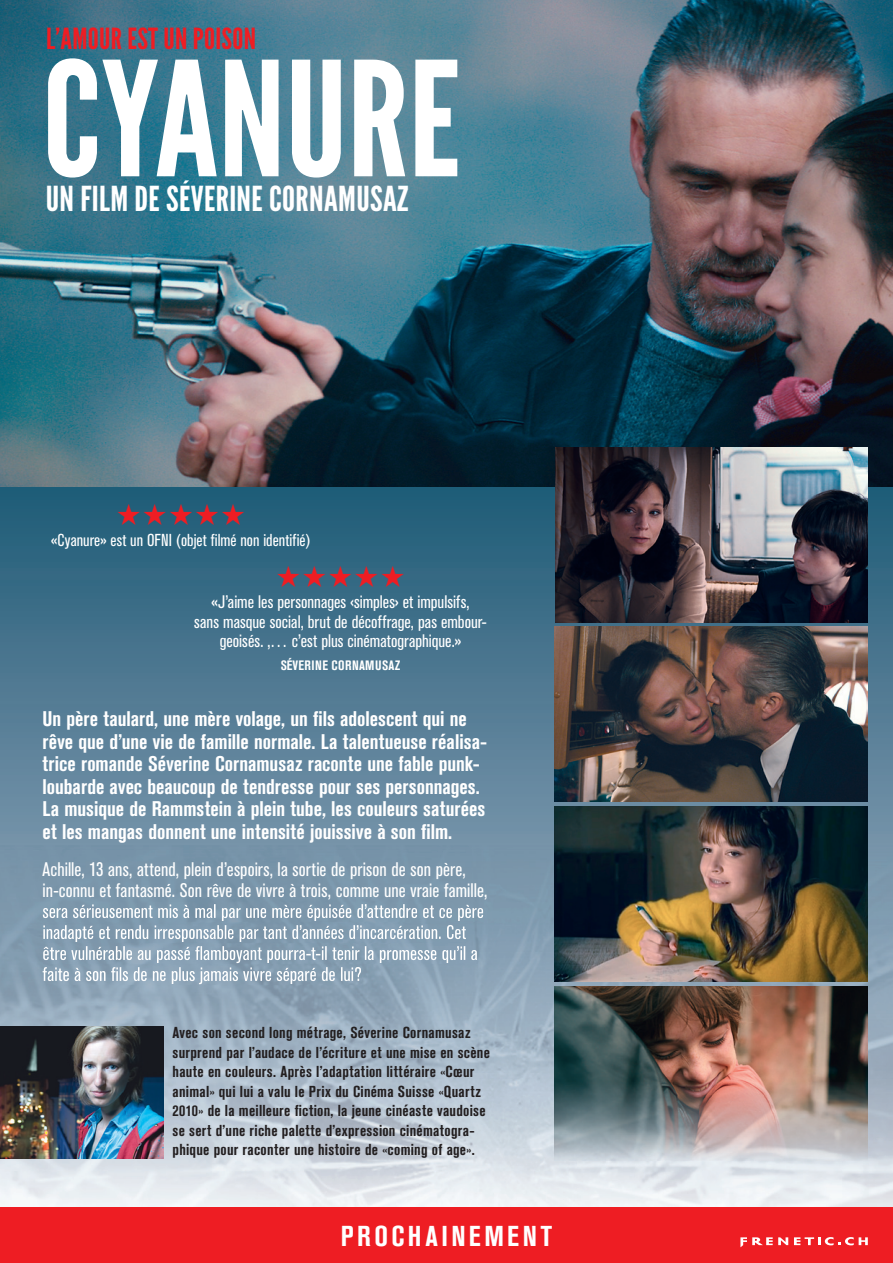
<style>
.page{position:relative;width:893px;height:1263px;background:#fff}
.page>*{position:absolute;margin:0;border:0;box-sizing:border-box;transform-origin:0 0}
.t1{font:158.7px "League Gothic";color:#fff;scale:1.07 1}
.t2{font:34.35px "League Gothic";letter-spacing:.01em;color:#fff;scale:1.07 1}
.t3{font:29.1px "League Gothic";letter-spacing:.01em;color:#ee1d23;scale:1.07 1}
.t4{font:700 condensed 28.5px "Akzidenz Grotesk BE";letter-spacing:.125em;color:#fff}
.t5{font:700 condensed 21px/22.5px "Akzidenz Grotesk BE";color:#fff}
.t6{font:condensed 19.5px/21px "Akzidenz Grotesk BE";letter-spacing:.005em;color:#fff}
.t7{font:condensed 18px/19.5px "Akzidenz Grotesk BE";color:#fff;text-align:center}
.t8{font:condensed 17.1px "Akzidenz Grotesk BE";color:#fff}
.t9{font:700 condensed 15.75px/19.5px "Akzidenz Grotesk BE";letter-spacing:.015em;color:#231f20}
.t10{font:700 condensed 13.5px "Akzidenz Grotesk BE";letter-spacing:.035em;color:#fff}
</style>
<div class="page">
<div style="left:0;top:487px;width:893px;height:358px;background:linear-gradient(to bottom,#1e5b77,#7692a8)"></div>
<img style="left:0;top:0;width:893px;height:487px">
<img style="left:555px;top:448px;width:313px;height:174px">
<div style="left:0;top:845px;width:893px;height:56px;background:#7994a9"></div>
<img style="left:0;top:901px;width:578px;height:307px">
<img style="left:578px;top:901px;width:315px;height:103px">
<img style="left:841px;top:1004px;width:52px;height:204px">
<img style="left:578px;top:1160px;width:263px;height:48px">
<img style="left:43px;top:904px;width:441px;height:17px">
<img style="left:43px;top:925px;width:423px;height:17px">
<img style="left:43px;top:946px;width:435px;height:17px">
<img style="left:43px;top:967px;width:318px;height:17px">
<img style="left:0;top:1027px;width:164px;height:132px">
<div style="left:0;top:1208px;width:893px;height:55px;background:#ee1d23"></div>
<svg style="left:794px;top:1237px;width:74px;height:8px"></svg>
<svg style="left:740px;top:1237px;width:48px;height:10px"></svg>
<img style="left:554px;top:986px;width:313px;height:174px">
<img style="left:554px;top:806px;width:313px;height:175px">
<img style="left:555px;top:626px;width:312px;height:175px">
<div style="left:277px;top:565px;width:127px;height:22px;background:#346983"></div>
<div style="left:118px;top:503px;width:126px;height:21px;background:#24607a"></div>
<h3 class="t3" style="left:46px;top:22px;width:198px">L’AMOUR EST UN POISON</h3>
<h1 class="t1" style="left:43px;top:29px;width:392px">CYANURE</h1>
<h2 class="t2" style="left:46px;top:179px;width:341px">UN FILM DE SÉVERINE CORNAMUSAZ</h2>
<p class="t8" style="left:51px;top:531px;width:261px">«Cyanure» est un OFNI (objet filmé non identifié)</p>
<p class="t7" style="left:194px;top:593px;width:294px">«J’aime les personnages ‹simples› et impulsifs,<br>sans masque social, brut de décoffrage, pas embour&shy;geoisés. ,… c’est plus cinématographique.»</p>
<p class="t10" style="left:281px;top:657px;width:121px">SÉVERINE CORNAMUSAZ</p>
<p class="t5" style="left:43px;top:708px;width:446px">Un père taulard, une mère volage, un fils adolescent qui ne rêve que d’une vie de famille normale. La talentueuse réalisa&shy;trice romande Séverine Cornamusaz raconte une fable punk&shy;loubarde avec beaucoup de tendresse pour ses personnages.<br>La musique de Rammstein à plein tube, les couleurs saturées et les mangas donnent une intensité jouissive à son film.</p>
<p class="t6" style="left:43px;top:859px;width:446px">Achille, 13 ans, attend, plein d’espoirs, la sortie de prison de son père, in-connu et fantasmé. Son rêve de vivre à trois, comme une vraie famille,</p>
<p class="t9" style="left:173px;top:1023px;width:319px">Avec son second long métrage, Séverine Cornamusaz surprend par l’audace de l’écriture et une mise en scène haute en couleurs. Après l’adaptation littéraire «Cœur animal» qui lui a valu le Prix du Cinéma Suisse «Quartz 2010» de la meilleure fiction, la jeune cinéaste vaudoise se sert d’une riche palette d’expression cinématogra&shy;phique pour raconter une histoire de «coming of age».</p>
<h3 class="t4" style="left:341px;top:1220px;width:213px">PROCHAINEMENT</h3>
</div>
